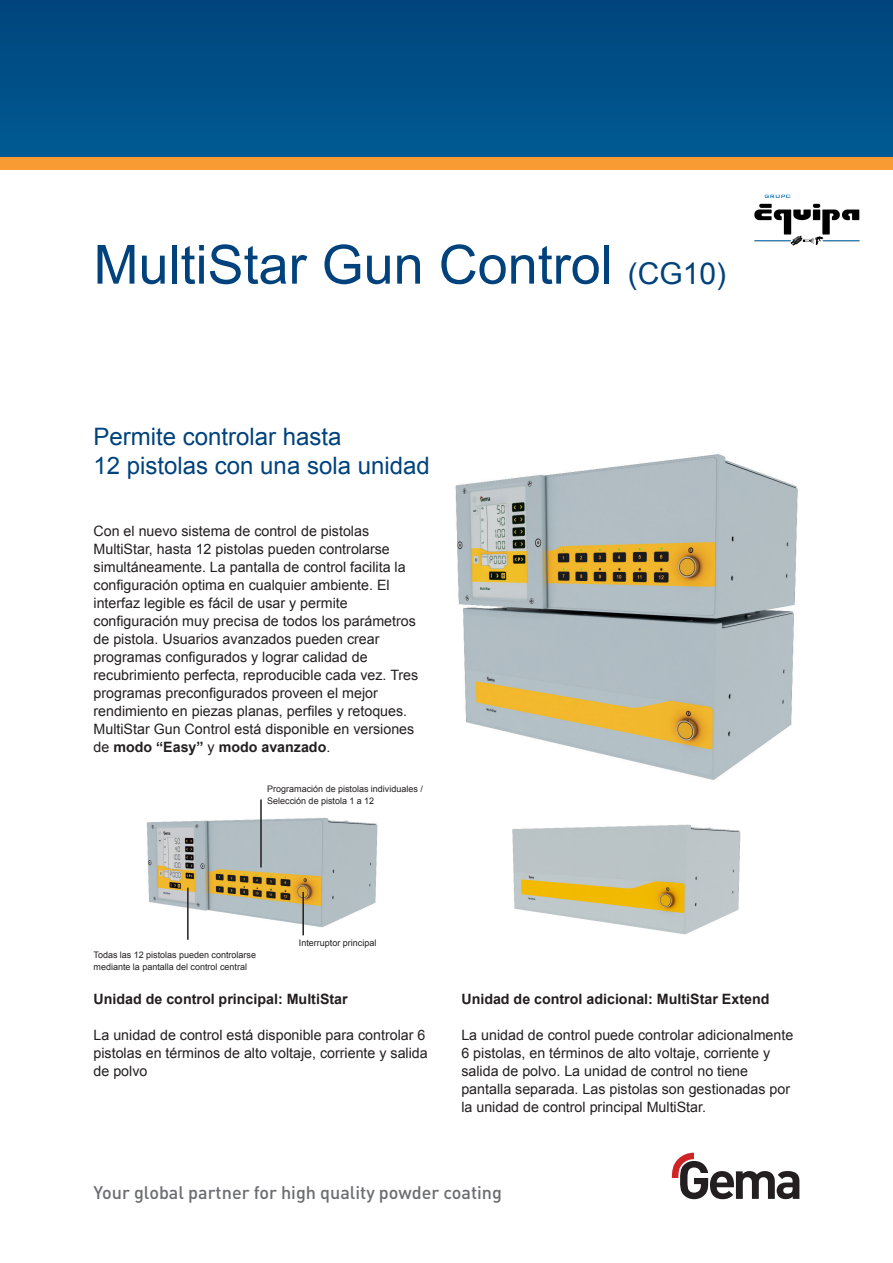
<style>
.page{position:relative;width:893px;height:1263px;background:#fff}
.page>*{position:absolute;margin:0;border:0;box-sizing:border-box;transform-origin:0 0}
.t1{font:54px "Arial";color:#01427c}
.t2{font:24px/28.8px "Arial";color:#01427c}
.t3{font:500 18px "DIN Pro";color:#6c6d70}
.t4{font:14.25px/18px "Arial";color:#231f20}
.t5{font:700 14.25px "Arial";color:#231f20}
.t6{font:9px/12px "Arial";color:#231f20}
.s1{font-size:30px}
.s2{font-weight:700}
</style>
<div class="page">
<div style="left:0;top:0;width:893px;height:157px;background:#004f87"></div>
<div style="left:0;top:157px;width:893px;height:13px;background:#f89b33"></div>
<svg style="left:672px;top:1153px;width:127px;height:46px"></svg>
<img style="left:146px;top:818px;width:232px;height:118px">
<hr style="left:260px;top:799px;width:2px;height:68px;background:#231f20">
<hr style="left:302px;top:892px;width:2px;height:43px;background:#231f20">
<hr style="left:187px;top:888px;width:2px;height:52px;background:#231f20">
<img style="left:512px;top:824px;width:229px;height:111px">
<img style="left:455px;top:454px;width:343px;height:326px">
<img style="left:754px;top:194px;width:106px;height:52px">
<h1 class="t1" style="left:94px;top:229px;width:634px">MultiStar Gun Control <span class="s1">(CG10)</span></h1>
<h2 class="t2" style="left:94px;top:423px;width:338px">Permite controlar hasta<br>12 pistolas con una sola unidad</h2>
<p class="t4" style="left:94px;top:522px;width:326px">Con el nuevo sistema de control de pistolas MultiStar, hasta 12 pistolas pueden controlarse simultáneamente. La pantalla de control facilita la configuración optima en cualquier ambiente. El interfaz legible es fácil de usar y permite configuración muy precisa de todos los parámetros de pistola. Usuarios avanzados pueden crear programas configurados y lograr calidad de recubrimiento perfecta, reproducible cada vez. Tres programas preconfigurados proveen el mejor rendimiento en piezas planas, perfiles y retoques.<br>MultiStar Gun Control está disponible en versiones de <span class="s2">modo “Easy”</span> y <span class="s2">modo avanzado</span>.</p>
<p class="t6" style="left:267px;top:783px;width:157px">Programación de pistolas individuales /<br>Selección de pistola 1 a 12</p>
<p class="t6" style="left:94px;top:948px;width:164px">Todas las 12 pistolas pueden controlarse mediante la pantalla del control central</p>
<p class="t6" style="left:299px;top:937px;width:79px">Interruptor principal</p>
<p class="t5" style="left:94px;top:989px;width:256px">Unidad de control principal: MultiStar</p>
<p class="t4" style="left:94px;top:1026px;width:336px">La unidad de control está disponible para controlar 6 pistolas en términos de alto voltaje, corriente y salida de polvo</p>
<p class="t5" style="left:461px;top:989px;width:310px">Unidad de control adicional: MultiStar Extend</p>
<p class="t4" style="left:461px;top:1026px;width:333px">La unidad de control puede controlar adicionalmente 6 pistolas, en términos de alto voltaje, corriente y salida de polvo. La unidad de control no tiene pantalla separada. Las pistolas son gestionadas por la unidad de control principal MultiStar.</p>
<p class="t3" style="left:94px;top:1178px;width:410px">Your global partner for high quality powder coating</p>
</div>
